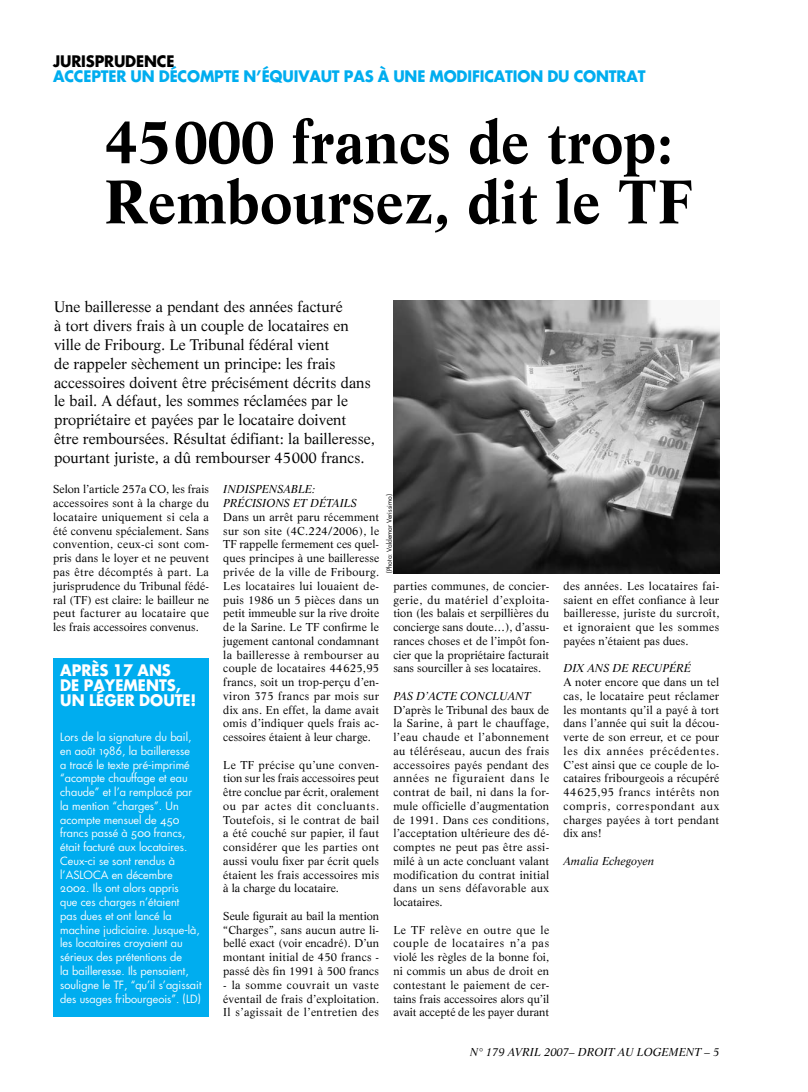
<style>
.page{position:relative;width:808px;height:1092px;background:#fff}
.page>*{position:absolute;margin:0;border:0;box-sizing:border-box;transform-origin:0 0}
.t1{font:700 60px/60px "Life";color:#000}
.t2{font:17.5px "Renner Bold Archi Type";letter-spacing:-.01em;color:#00adef}
.t3{font:17.5px/15px "Renner Bold Archi Type";color:#fff}
.t4{font:17.5px "Renner Bold Archi Type";color:#000}
.t5{font:15px/18.8px "Life";color:#000}
.t6{font:12.5px/13.8px "Renner Archi Type OSF";color:#fff}
.t7{font:11.25px/13.8px "Life";letter-spacing:.015em;color:#000;text-align:justify}
.t8{font:italic 11.25px/13.8px "Life";color:#000}
.t9{font:7.5px "Renner Archi Type";color:#000}
</style>
<div class="page">
<div style="left:53px;top:658px;width:156px;height:358px;background:#00adef"></div>
<img style="left:393px;top:301px;width:326px;height:272px">
<h2 class="t4" style="left:53px;top:50px;width:10px">JURIS</h2>
<h2 class="t4" style="left:95px;top:50px;width:21px">PRUDENCE</h2>
<h2 class="t2" style="left:53px;top:65px;width:11px">ACCE</h2>
<h2 class="t2" style="left:91px;top:65px;width:202px">PTER UN DÉCOMPTE N’ÉQUIVAUT</h2>
<h2 class="t2" style="left:344px;top:65px;width:61px">PAS À UNE</h2>
<h2 class="t2" style="left:429px;top:65px;width:25px">MODIFICATION</h2>
<h2 class="t2" style="left:547px;top:65px;width:38px">DU CONTRAT</h2>
<h1 class="t1" style="left:105px;top:111px;width:590px">45000 francs de trop:<br>Remboursez, dit le TF</h1>
<p class="t5" style="left:54px;top:297px;width:322px">Une bailleresse a pendant des années facturé<br>à tort divers frais à un couple de locataires en ville de Fribourg. Le Tribunal fédéral vient<br>de rappeler sèchement un principe: les frais accessoires doivent être précisément décrits dans le bail. A défaut, les sommes réclamées par le propriétaire et payées par le locataire doivent être remboursées. Résultat édifiant: la bailleresse, pourtant juriste, a dû rembourser 45000 francs.</p>
<p class="t7" style="left:53px;top:482px;width:158px">Selon l’article 257a CO, les frais accessoires sont à la charge du locataire uniquement si cela a été convenu spécialement. Sans convention, ceux-ci sont com&shy;pris dans le loyer et ne peuvent pas être décomptés à part. La jurisprudence du Tribunal fédé&shy;ral (TF) est claire: le bailleur ne peut facturer au locataire que les frais accessoires convenus.</p>
<p class="t8" style="left:223px;top:482px;width:62px">INDISPENSABL</p>
<p class="t8" style="left:223px;top:482px;width:129px;text-indent:82px">E:<br>PRÉCISIONS ET DÉTAILS</p>
<p class="t7" style="left:223px;top:510px;width:158px">Dans un arrêt paru récemment sur son site (4C.224/2006), le TF rappelle fermement ces quel&shy;ques principes à une bailleresse privée de la ville de Fribourg.<br>Les locataires lui louaient de&shy;puis 1986 un 5 pièces dans un petit immeuble sur la rive droite de la Sarine. Le TF confirme le jugement cantonal condamnant la bailleresse à rembourser au couple de locataires 44625,95 francs, soit un trop-perçu d’en&shy;viron 375 francs par mois sur dix ans. En effet, la dame avait omis d’indiquer quels frais ac&shy;cessoires étaient à leur charge.</p>
<p class="t7" style="left:223px;top:757px;width:158px">Le TF précise qu’une conven&shy;tion sur les frais accessoires peut être conclue par écrit, oralement ou par actes dit concluants.<br>Toutefois, si le contrat de bail a été couché sur papier, il faut considérer que les parties ont aussi voulu fixer par écrit quels étaient les frais accessoires mis à la charge du locataire.</p>
<p class="t7" style="left:223px;top:908px;width:157px">Seule figurait au bail la mention “Charges”, sans aucun autre li&shy;bellé exact (voir encadré). D’un montant initial de 450 francs - passé dès fin 1991 à 500 francs</p>
<p class="t7" style="left:223px;top:977px;width:157px">- la somme couvrait un vaste éventail de frais d’exploitation.<br>Il s’agissait de l’entretien des</p>
<p class="t9" style="left:385px;top:573px;width:80px;rotate:-90deg">(Photo: Valdemar Verissimo)</p>
<p class="t7" style="left:393px;top:578px;width:157px">parties communes, de concier&shy;gerie, du matériel d’exploita&shy;tion (les balais et serpillières du concierge sans doute…), d’assu&shy;rances choses et de l’impôt fon&shy;cier que la propriétaire facturait sans sourciller à ses locataires.</p>
<p class="t8" style="left:393px;top:688px;width:139px">PAS D’ACTE CONCL UANT</p>
<p class="t7" style="left:393px;top:702px;width:157px">D’après le Tribunal des baux de la Sarine, à part le chauffage, l’eau chaude et l’abonnement au téléréseau, aucun des frais accessoires payés pendant des années ne figuraient dans le contrat de bail, ni dans la for&shy;mule officielle d’augmentation de 1991. Dans ces conditions, l’acceptation ultérieure des dé&shy;comptes ne peut pas être assi&shy;milé à un acte concluant valant modification du contrat initial dans un sens défavorable aux locataires.</p>
<p class="t7" style="left:393px;top:922px;width:158px">Le TF relève en outre que le couple de locataires n’a pas violé les règles de la bonne foi, ni commis un abus de droit en contestant le paiement de cer&shy;tains frais accessoires alors qu’il avait accepté de les payer durant</p>
<h2 class="t3" style="left:60px;top:662px;width:90px">APRÈS 17 ANS<br>DE PAYEMENTS</h2>
<h2 class="t3" style="left:176px;top:677px;width:7px">,</h2>
<h2 class="t3" style="left:60px;top:692px;width:56px">UN LÉGER</h2>
<h2 class="t3" style="left:139px;top:692px;width:11px">DOUTE</h2>
<h2 class="t3" style="left:191px;top:692px;width:7px">!</h2>
<p class="t6" style="left:60px;top:730px;width:143px">Lors de la signature du bail, en août 1986, la bailleresse<br>a tracé le texte pré-imprimé “acompte chauffage et eau chaude” et l’a remplacé par la mention “charges”. Un acompte mensuel de 450 francs passé à 500 francs, était facturé aux locataires.<br>Ceux-ci se sont rendus à l’ASLOCA en décembre<br>2002. Ils ont alors appris<br>que ces charges n’étaient<br>pas dues et ont lancé la machine judiciaire. Jusque-là, les locataires croyaient au sérieux des prétentions de<br>la bailleresse. Ils pensaient, souligne le TF, “qu’il s’agissait des usages fribourgeois”. (LD)</p>
<p class="t7" style="left:563px;top:578px;width:158px">des années. Les locataires fai&shy;saient en effet confiance à leur bailleresse, juriste du surcroît, et ignoraient que les sommes payées n’étaient pas dues.</p>
<p class="t8" style="left:563px;top:661px;width:129px">DIX ANS DE RECUPÉRÉ</p>
<p class="t7" style="left:563px;top:675px;width:157px">A noter encore que dans un tel cas, le locataire peut réclamer les montants qu’il a payé à tort dans l’année qui suit la décou&shy;verte de son erreur, et ce pour les dix années précédentes.<br>C’est ainsi que ce couple de lo&shy;cataires fribourgeois a récupéré 44625,95 francs intérêts non compris, correspondant aux charges payées à tort pendant dix ans!</p>
<p class="t8" style="left:563px;top:853px;width:92px">AMALIA ECHEGOYEN</p>
<p class="t8" style="left:470px;top:1044px;width:242px">N° 179 AVRIL 2007– DROIT AU LO GEMENT –</p>
</div>
